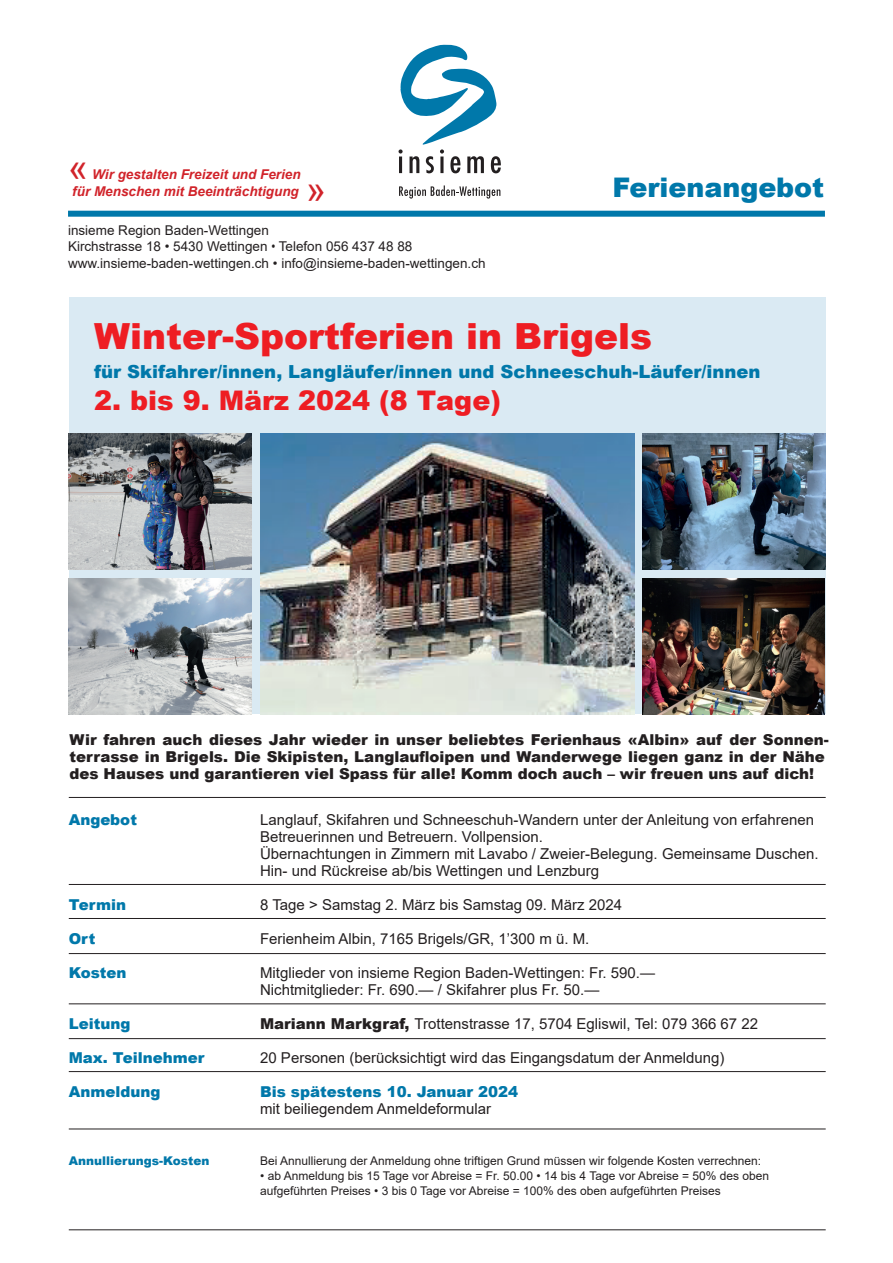
<style>
.page{position:relative;width:893px;height:1263px;background:#fff}
.page>*{position:absolute;margin:0;border:0;box-sizing:border-box;transform-origin:0 0}
.t1{font:900 36px "Arial";color:#ee1d23}
.t2{font:36px "Arial";color:#d1232a}
.t3{font:900 27px "Arial";color:#ee1d23}
.t4{font:900 27px "Arial";color:#0078aa}
.t5{font:900 18px "Arial";color:#0078aa}
.t6{font:15px/17px "Arial";color:#231f20}
.t7{font:900 15px/17px "Arial";color:#231f20}
.t8{font:900 15px "Arial";color:#0078aa}
.t9{font:13.5px/16.2px "Arial";color:#231f20}
.t10{font:italic 700 13.5px/16.2px "Arial";color:#d1232a;text-align:right}
.t11{font:12px/14.9px "Arial";color:#231f20}
.t12{font:900 12px "Arial";color:#0078aa}
.s1{font-family:"Arial Narrow"}
.s2{font-weight:900}
</style>
<div class="page">
<div style="left:68px;top:211px;width:757px;height:6px;background:#0078aa"></div>
<svg style="left:398px;top:45px;width:103px;height:128px"></svg>
<svg style="left:399px;top:185px;width:101px;height:14px"></svg>
<div style="left:69px;top:297px;width:757px;height:417px;background:#daeaf3"></div>
<hr style="left:69px;top:884px;width:757px;height:1px;background:#231f20">
<hr style="left:69px;top:918px;width:757px;height:1px;background:#231f20">
<hr style="left:69px;top:953px;width:757px;height:1px;background:#231f20">
<hr style="left:69px;top:1003px;width:757px;height:1px;background:#231f20">
<hr style="left:69px;top:1038px;width:757px;height:1px;background:#231f20">
<hr style="left:69px;top:1071px;width:757px;height:1px;background:#231f20">
<hr style="left:69px;top:1129px;width:757px;height:1px;background:#231f20">
<hr style="left:69px;top:1229px;width:757px;height:1px;background:#231f20">
<hr style="left:69px;top:797px;width:757px;height:1px;background:#231f20">
<img style="left:260px;top:433px;width:374px;height:281px">
<img style="left:69px;top:578px;width:183px;height:136px">
<img style="left:69px;top:433px;width:183px;height:137px">
<img style="left:643px;top:433px;width:183px;height:137px">
<img style="left:643px;top:578px;width:181px;height:136px">
<h1 class="t2" style="left:68px;top:143px;width:22px">«</h1>
<p class="t10" style="left:72px;top:167px;width:230px">Wir gestalten Freizeit und Ferien für Menschen mit Beeinträchtigung</p>
<h1 class="t2" style="left:306px;top:164px;width:22px">»</h1>
<h2 class="t4" style="left:612px;top:168px;width:213px">Ferienangebot</h2>
<p class="t9" style="left:68px;top:222px;width:419px">insieme Region Baden-Wettingen<br>Kirchstrasse 18 • 5430 Wettingen <span class="s1">•</span> Telefon 056 437 48 88 www.insieme-baden-wettingen.ch • info@insieme-baden-wettingen.ch</p>
<h1 class="t1" style="left:94px;top:310px;width:559px">Winter-Sportferien in Brigels</h1>
<p class="t5" style="left:94px;top:359px;width:668px">für Skifahrer/innen, Langläufer/innen und Schneeschuh-Läufer/innen</p>
<h2 class="t3" style="left:94px;top:381px;width:408px">2. bis 9. März 2024 (8 Tage)</h2>
<p class="t7" style="left:69px;top:731px;width:761px">Wir fahren auch dieses Jahr wieder in unser beliebtes Ferienhaus «Albin» auf der Sonnen&shy;terrasse in Brigels. Die Skipisten, Langlaufloipen und Wanderwege liegen ganz in der Nähe des Hauses und garantieren viel Spass für alle! Komm doch auch – wir freuen uns auf dich!</p>
<p class="t8" style="left:69px;top:809px;width:70px">Angebot</p>
<p class="t6" style="left:260px;top:811px;width:560px">Langlauf, Skifahren und Schneeschuh-Wandern unter der Anleitung von erfahrenen Betreuerinnen und Betreuern. Vollpension.<br>Übernachtungen in Zimmern mit Lavabo / Zweier-Belegung. Gemeinsame Duschen.<br>Hin- und Rückreise ab/bis Wettingen und Lenzburg</p>
<p class="t8" style="left:69px;top:894px;width:59px">Termin</p>
<p class="t6" style="left:260px;top:896px;width:363px">8 Tage &gt; Samstag 2. März bis Samstag 09. März 2024</p>
<p class="t8" style="left:69px;top:928px;width:28px">Ort</p>
<p class="t6" style="left:260px;top:930px;width:331px">Ferienheim Albin, 7165 Brigels/GR, 1’300 m ü. M.</p>
<p class="t8" style="left:69px;top:962px;width:59px">Kosten</p>
<p class="t6" style="left:260px;top:964px;width:396px">Mitglieder von insieme Region Baden-Wettingen: Fr. 590.—<br>Nichtmitglieder: Fr. 690.— / Skifahrer plus Fr. 50.—</p>
<p class="t8" style="left:69px;top:1013px;width:63px">Leitung</p>
<p class="t6" style="left:260px;top:1015px;width:499px"><span class="s2">Mariann Markgraf,</span> Trottenstrasse 17, 5704 Egliswil, Tel: 079 366 67 22</p>
<p class="t8" style="left:69px;top:1047px;width:137px">Max. Teilnehmer</p>
<p class="t6" style="left:260px;top:1049px;width:466px">20 Personen (berücksichtigt wird das Eingangsdatum der Anmeldung)</p>
<p class="t8" style="left:69px;top:1081px;width:93px">Anmeldung</p>
<p class="t8" style="left:260px;top:1081px;width:260px">Bis spätestens 10. Januar 2024</p>
<p class="t6" style="left:260px;top:1100px;width:232px">mit beiliegendem Anmeldeformular</p>
<p class="t12" style="left:69px;top:1152px;width:142px">Annullierungs-Kosten</p>
<p class="t11" style="left:260px;top:1153px;width:502px">Bei Annullierung der Anmeldung ohne triftigen Grund müssen wir folgende Kosten verrechnen:</p>
<p class="t11" style="left:260px;top:1168px;width:510px">• ab Anmeldung bis 15 Tage vor Abreise = Fr. 50.00 • 14 bis 4 Tage vor Abreise = 50% des oben aufgeführten Preises • 3 bis 0 Tage vor Abreise = 100% des oben aufgeführten Preises</p>
</div>
